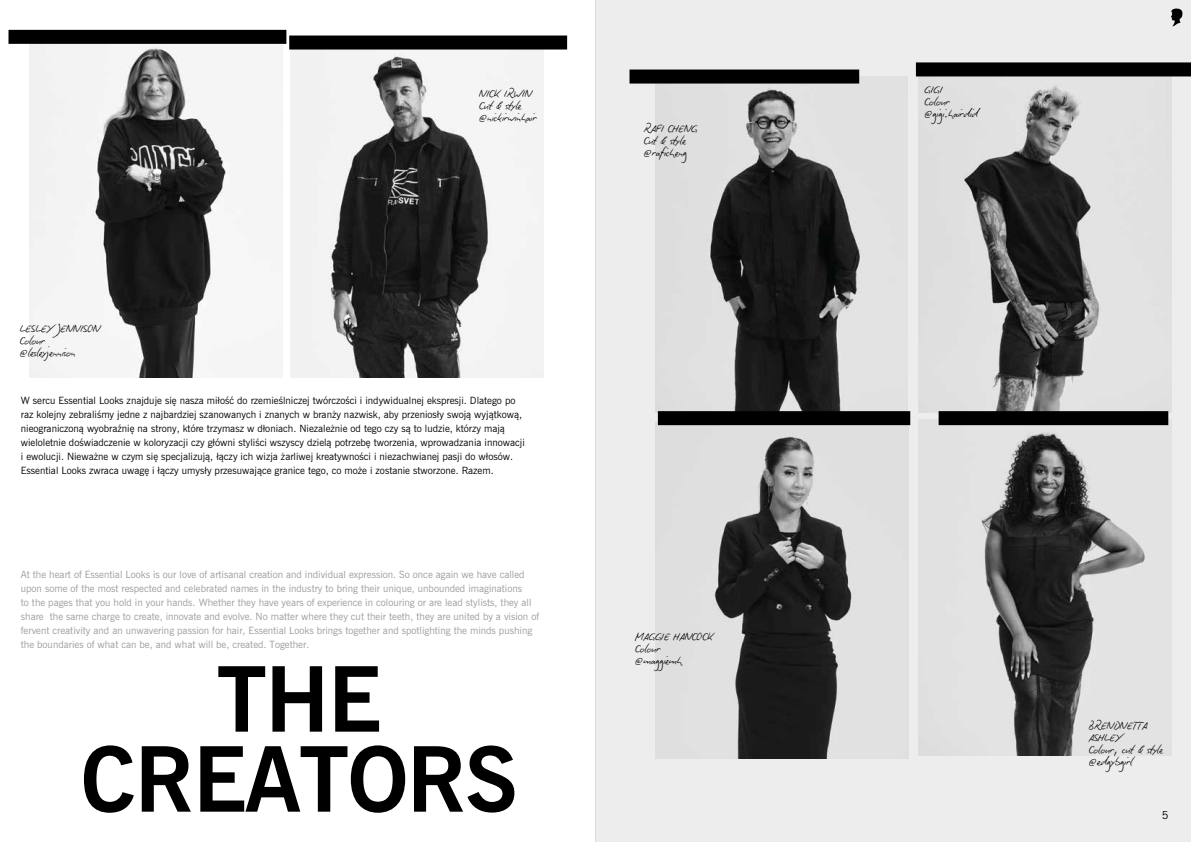
<style>
.page{position:relative;width:1191px;height:842px;background:#fff}
.page>*{position:absolute;margin:0;border:0;box-sizing:border-box;transform-origin:0 0}
.t1{font:700 90px/80px "News Gothic";letter-spacing:-.02em;color:#000;text-align:center}
.t2{font:12px/12px "Biro Script Plus";letter-spacing:-.05em;color:#000}
.t3{font:11px "News Gothic";color:#000}
.t4{font:10px/14px "News Gothic";color:#000}
.t5{font:10px/14px "News Gothic";color:#9c9c9c}
</style>
<div class="page">
<img style="left:30px;top:44px;width:201px;height:333px">
<img style="left:291px;top:50px;width:252px;height:327px">
<div style="left:9px;top:30px;width:277px;height:14px;background:#000"></div>
<div style="left:289px;top:36px;width:278px;height:14px;background:#000"></div>
<div style="left:595px;top:0;width:596px;height:842px;background:#ededed"></div>
<img style="left:918px;top:77px;width:253px;height:335px">
<img style="left:655px;top:77px;width:252px;height:335px">
<img style="left:918px;top:420px;width:253px;height:335px">
<img style="left:655px;top:422px;width:253px;height:336px">
<div style="left:629px;top:70px;width:230px;height:14px;background:#000"></div>
<div style="left:916px;top:62px;width:275px;height:14px;background:#000"></div>
<div style="left:938px;top:411px;width:230px;height:14px;background:#000"></div>
<div style="left:658px;top:411px;width:252px;height:14px;background:#000"></div>
<svg style="left:1171px;top:8px;width:11px;height:18px"></svg>
<p class="t2" style="left:20px;top:322px;width:83px">LESLEY JENNISON<br>Colour @lesleyjennison</p>
<p class="t2" style="left:479px;top:87px;width:59px">NICK IRWIN<br>Cut &amp; style @nickirwinhair</p>
<p class="t4" style="left:21px;top:394px;width:505px">W sercu Essential Looks znajduje się nasza miłość do rzemieślniczej twórczości i indywidualnej ekspresji. Dlatego po raz kolejny zebraliśmy jedne z najbardziej szanowanych i znanych w branży nazwisk, aby przeniosły swoją wyjątkową, nieograniczoną wyobraźnię na strony, które trzymasz w dłoniach. Niezależnie od tego czy są to ludzie, którzy mają wieloletnie doświadczenie w koloryzacji czy główni styliści wszyscy dzielą potrzebę tworzenia, wprowadzania innowacji i ewolucji. Nieważne w czym się specjalizują, łączy ich wizja żarliwej kreatywności i niezachwianej pasji do włosów.<br>Essential Looks zwraca uwagę i łączy umysły przesuwające granice tego, co może i zostanie stworzone. Razem.</p>
<p class="t5" style="left:21px;top:568px;width:520px">At the heart of Essential Looks is our love of artisanal creation and individual expression. So once again we have called upon some of the most respected and celebrated names in the industry to bring their unique, unbounded imaginations<br>to the pages that you hold in your hands. Whether they have years of experience in colouring or are lead stylists, they all share the same charge to create, innovate and evolve. No matter where they cut their teeth, they are united by a vision of fervent creativity and an unwavering passion for hair, Essential Looks brings together and spotlighting the minds pushing the boundaries of what can be, and what will be, created. Together.</p>
<h1 class="t1" style="left:81px;top:662px;width:438px">THE<br>CREATORS</h1>
<p class="t2" style="left:643px;top:122px;width:56px">RAFI CHENG<br>Cut &amp; style @raficheng</p>
<p class="t2" style="left:635px;top:630px;width:80px">MAGGIE HANCOCK<br>Colour<br>@maggiemh</p>
<p class="t2" style="left:924px;top:83px;width:55px">GIGI<br>Colour @gigi.hairdid</p>
<p class="t2" style="left:1089px;top:719px;width:76px">BRENDNETTA<br>ASHLEY<br>Colour, cut &amp; style @edgybgirl</p>
<p class="t3" style="left:1161px;top:808px;width:8px">5</p>
</div>
